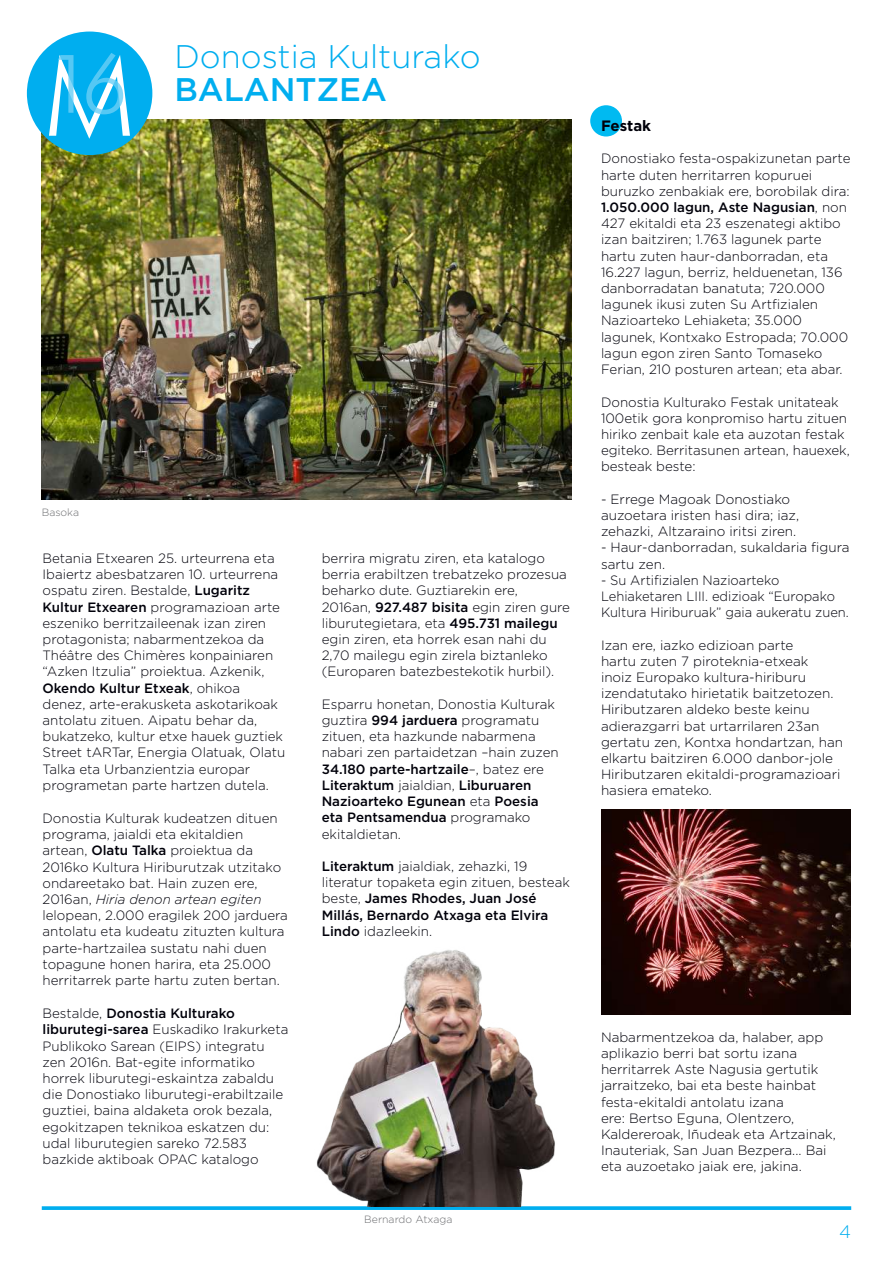
<style>
.page{position:relative;width:893px;height:1263px;background:#fff}
.page>*{position:absolute;margin:0;border:0;box-sizing:border-box;transform-origin:0 0}
.t1{font:300 32.7px "Gotham";color:#00aeef}
.t2{font:500 32.7px "Gotham";color:#00aeef}
.t3{font:300 18px "Gotham";color:#00aeef}
.t4{font:700 15px "Gotham";color:#00000a}
.t5{font:300 13.5px/16.2px "Gotham";color:#00000a}
.t6{font:300 13.5px/16.2px "Gotham";color:#00000a;scale:.96 1}
.t7{font:300 10.5px "Gotham";color:#6c6d70}
.s1{font-weight:500}
.s2{font-style:italic}
</style>
<div class="page">
<svg style="left:42px;top:1206px;width:809px;height:4px;background:#13ade6"></svg>
<div style="left:590px;top:105px;width:32px;height:31px;background:#00baf1;border-radius:50%"></div>
<img style="left:42px;top:119px;width:529px;height:381px">
<div style="left:27px;top:32px;width:125px;height:123px;background:#00aeef;border-radius:50%"></div>
<svg style="left:49px;top:53px;width:81px;height:86px"></svg>
<img style="left:316px;top:950px;width:239px;height:256px">
<img style="left:601px;top:809px;width:249px;height:205px">
<h1 class="t1" style="left:174px;top:36px;width:308px">Donostia Kulturako</h1>
<h1 class="t2" style="left:174px;top:68px;width:214px">BALANTZEA</h1>
<p class="t7" style="left:42px;top:505px;width:39px">Basoka</p>
<p class="t5" style="left:43px;top:550px;width:244px">Betania Etxearen 25. urteurrena eta Ibaiertz abesbatzaren 10. urteurrena ospatu ziren. Bestalde, <span class="s1">Lugaritz Kultur Etxearen</span> programazioan arte eszeniko berritzaileenak izan ziren protagonista; nabarmentzekoa da Théâtre des Chimères konpainiaren “Azken Itzulia” proiektua. Azkenik, <span class="s1">Okendo Kultur Etxeak</span>, ohikoa denez, arte-erakusketa askotarikoak antolatu zituen. Aipatu behar da, bukatzeko, kultur etxe hauek guztiek Street tARTar, Energia Olatuak, Olatu Talka eta Urbanzientzia europar programetan parte hartzen dutela.</p>
<p class="t5" style="left:43px;top:810px;width:247px">Donostia Kulturak kudeatzen dituen programa, jaialdi eta ekitaldien artean, <span class="s1">Olatu Talka</span> proiektua da 2016ko Kultura Hiriburutzak utzitako ondareetako bat. Hain zuzen ere, 2016an, <span class="s2">Hiria denon artean egiten </span>lelopean, 2.000 eragilek 200 jarduera antolatu eta kudeatu zituzten kultura parte-hartzailea sustatu nahi duen topagune honen harira, eta 25.000 herritarrek parte hartu zuten bertan.</p>
<p class="t5" style="left:43px;top:1005px;width:247px">Bestalde, <span class="s1">Donostia Kulturako liburutegi-sarea</span> Euskadiko Irakurketa Publikoko Sarean (EIPS) integratu zen 2016n. Bat-egite informatiko horrek liburutegi-eskaintza zabaldu die Donostiako liburutegi-erabiltzaile guztiei, baina aldaketa orok bezala, egokitzapen teknikoa eskatzen du: udal liburutegien sareko 72.583 bazkide aktiboak OPAC katalogo</p>
<p class="t5" style="left:322px;top:550px;width:250px">berrira migratu ziren, eta katalogo berria erabiltzen trebatzeko prozesua beharko dute. Guztiarekin ere, 2016an, <span class="s1">927.487 bisita</span> egin ziren gure liburutegietara, eta <span class="s1">495.731 mailegu </span>egin ziren, eta horrek esan nahi du 2,70 mailegu egin zirela biztanleko (Europaren batezbestekotik hurbil).</p>
<p class="t5" style="left:322px;top:696px;width:238px">Esparru honetan, Donostia Kulturak guztira <span class="s1">994 jarduera</span> programatu zituen, eta hazkunde nabarmena nabari zen partaidetzan –hain zuzen<br><span class="s1">34.180 parte-hartzaile</span>–, batez ere<br><span class="s1">Literaktum</span> jaialdian, <span class="s1">Liburuaren<br>Nazioarteko Egunean</span> eta <span class="s1">Poesia eta Pentsamendua</span> programako ekitaldietan.</p>
<p class="t5" style="left:322px;top:858px;width:250px"><span class="s1">Literaktum</span> jaialdiak, zehazki, 19 literatur topaketa egin zituen, besteak beste, <span class="s1">James Rhodes, Juan José<br>Millás, Bernardo Atxaga eta Elvira<br>Lindo</span> idazleekin.</p>
<p class="t7" style="left:364px;top:1213px;width:90px">Bernardo Atxaga</p>
<p class="t4" style="left:601px;top:116px;width:52px">Festak</p>
<p class="t5" style="left:601px;top:150px;width:251px">Donostiako festa-ospakizunetan parte harte duten herritarren kopuruei buruzko zenbakiak ere, borobilak dira:<br><span class="s1">1.050.000 lagun, Aste Nagusian</span>, non 427 ekitaldi eta 23 eszenategi aktibo izan baitziren; 1.763 lagunek parte hartu zuten haur-danborradan, eta 16.227 lagun, berriz, helduenetan, 136 danborradatan banatuta; 720.000 lagunek ikusi zuten Su Artfizialen Nazioarteko Lehiaketa; 35.000 lagunek, Kontxako Estropada; 70.000 lagun egon ziren Santo Tomaseko Ferian, 210 posturen artean; eta abar.</p>
<p class="t5" style="left:601px;top:393px;width:250px">Donostia Kulturako Festak unitateak 100etik gora konpromiso hartu zituen hiriko zenbait kale eta auzotan festak egiteko. Berritasunen artean, hauexek, besteak beste:</p>
<p class="t5" style="left:601px;top:490px;width:200px">- Errege Magoak Donostiako auzoetara iristen hasi dira; iaz, zehazki, Altzaraino iritsi ziren.</p>
<p class="t5" style="left:601px;top:539px;width:250px">- Haur-danborradan, sukaldaria figura sartu zen.</p>
<p class="t6" style="left:601px;top:571px;width:260px">- Su Artifizialen Nazioarteko<br>Lehiaketaren LIII. edizioak “Europako<br>Kultura Hiriburuak” gaia aukeratu zuen.</p>
<p class="t5" style="left:601px;top:636px;width:244px">Izan ere, iazko edizioan parte<br>hartu zuten 7 piroteknia-etxeak<br>inoiz Europako kultura-hiriburu izendatutako hirietatik baitzetozen.<br>Hiributzaren aldeko beste keinu adierazgarri bat urtarrilaren 23an gertatu zen, Kontxa hondartzan, han elkartu baitziren 6.000 danbor-jole Hiributzaren ekitaldi-programazioari hasiera emateko.</p>
<p class="t5" style="left:601px;top:1028px;width:236px">Nabarmentzekoa da, halaber, app aplikazio berri bat sortu izana herritarrek Aste Nagusia gertutik jarraitzeko, bai eta beste hainbat festa-ekitaldi antolatu izana<br>ere: Bertso Eguna, Olentzero, Kaldereroak, Iñudeak eta Artzainak, Inauteriak, San Juan Bezpera... Bai eta auzoetako jaiak ere, jakina.</p>
<h2 class="t3" style="left:839px;top:1220px;width:13px">4</h2>
</div>
